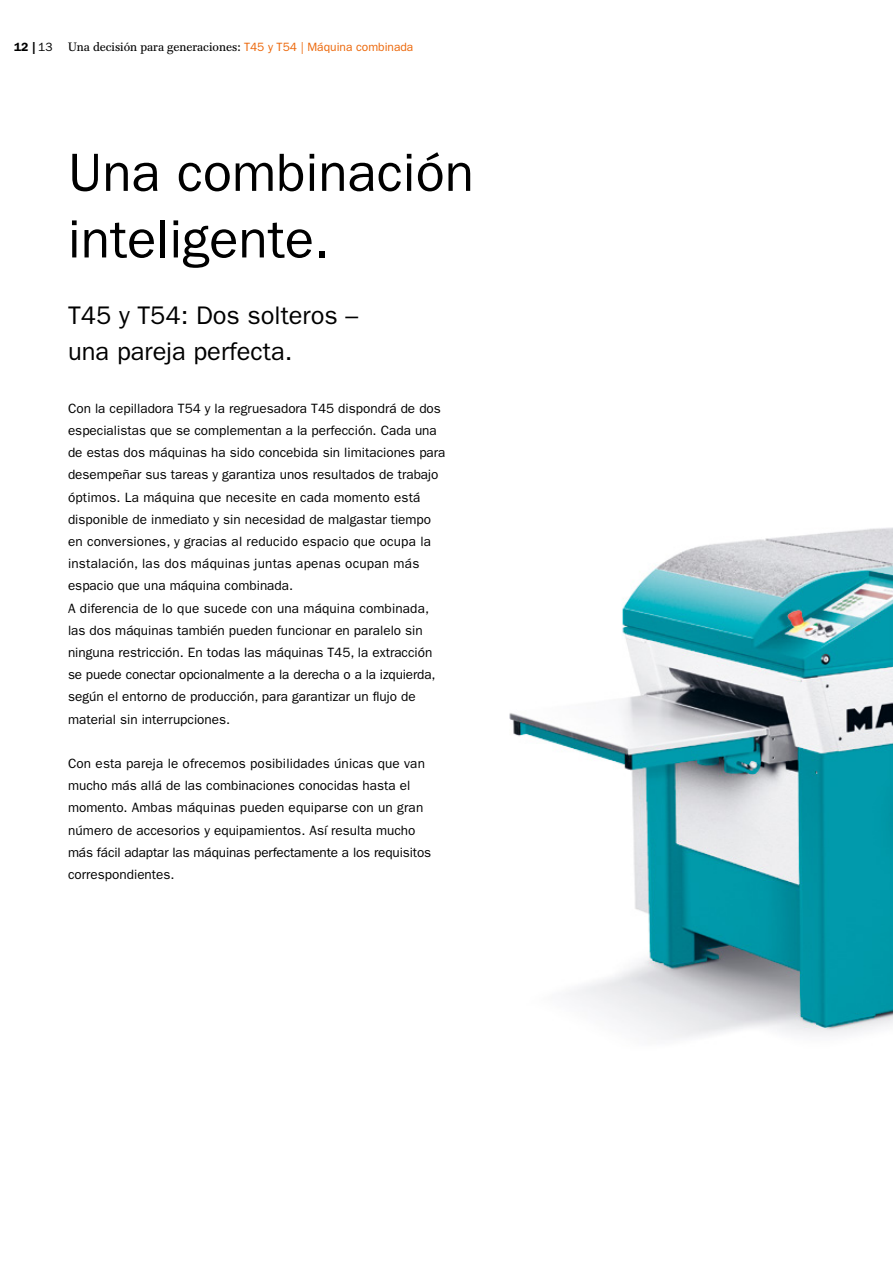
<style>
.page{position:relative;width:893px;height:1263px;background:#fff}
.page>*{position:absolute;margin:0;border:0;box-sizing:border-box;transform-origin:0 0}
.t1{font:54px/66.6px "ITC Franklin Gothic Std";color:#000}
.t2{font:25.5px/36px "ITC Franklin Gothic Std";color:#000}
.t3{font:13.5px/22.2px "ITC Franklin Gothic Std";color:#000}
.t4{font:12px "Franklin Antiqua BQ";color:#000}
.t5{font:600 12px "ITC Franklin Gothic Std";color:#000}
.s1{font-weight:400}
.s2{font-family:"ITC Franklin Gothic Std";color:#ec6608}
</style>
<div class="page">
<img style="left:509px;top:527px;width:384px;height:512px">
<p class="t5" style="left:14px;top:39px;width:40px">12 | <span class="s1">13</span></p>
<p class="t4" style="left:68px;top:39px;width:347px">Una decisión para generaciones: <span class="s2">T45 y T54 | Máquina combinada</span></p>
<h1 class="t1" style="left:68px;top:140px;width:408px">Una combinación inteligente.</h1>
<h2 class="t2" style="left:68px;top:298px;width:292px">T45 y T54: Dos solteros – una pareja perfecta.</h2>
<p class="t3" style="left:68px;top:397px;width:379px">Con la cepilladora T54 y la regruesadora T45 dispondrá de dos especialistas que se complementan a la perfección. Cada una de estas dos máquinas ha sido concebida sin limitaciones para desempeñar sus tareas y garantiza unos resultados de trabajo óptimos. La máquina que necesite en cada momento está disponible de inmediato y sin necesidad de malgastar tiempo en conversiones, y gracias al reducido espacio que ocupa la instalación, las dos máquinas juntas apenas ocupan más espacio que una máquina combinada.<br>A diferencia de lo que sucede con una máquina combinada, las dos máquinas también pueden funcionar en paralelo sin ninguna restricción. En todas las máquinas T45, la extracción se puede conectar opcionalmente a la derecha o a la izquierda, según el entorno de producción, para garantizar un flujo de material sin interrupciones.</p>
<p class="t3" style="left:68px;top:752px;width:365px">Con esta pareja le ofrecemos posibilidades únicas que van mucho más allá de las combinaciones conocidas hasta el momento. Ambas máquinas pueden equiparse con un gran número de accesorios y equipamientos. Así resulta mucho más fácil adaptar las máquinas perfectamente a los requisitos correspondientes.</p>
</div>
